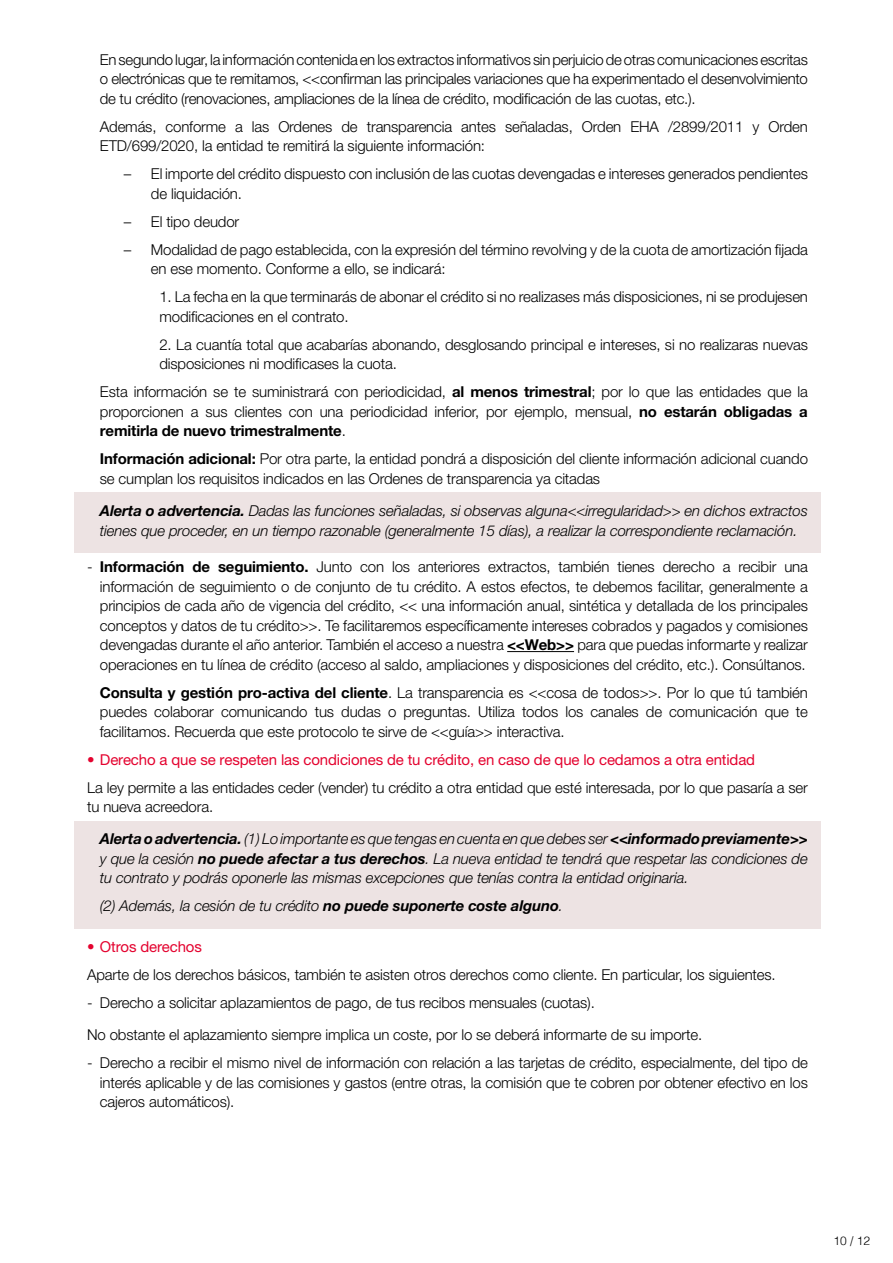
<style>
.page{position:relative;width:893px;height:1263px;background:#fff}
.page>*{position:absolute;margin:0;border:0;box-sizing:border-box;transform-origin:0 0}
.t1{font:300 15px/19.5px "Helvetica Neue LT Pro";letter-spacing:-.01em;color:#000}
.t2{font:italic 300 15px/19.5px "Helvetica Neue LT Pro";letter-spacing:-.01em;color:#000}
.t3{font:15px "Helvetica Neue LT Pro";letter-spacing:-.01em;color:#e4032f}
.t4{font:300 12px "Helvetica";color:#000}
.s1{font-weight:700}
</style>
<div class="page">
<div style="left:74px;top:493px;width:747px;height:60px;background:#ede3e3"></div>
<hr style="left:507px;top:651px;width:67px;height:1px;background:#000">
<div style="left:74px;top:821px;width:747px;height:79px;background:#ede3e3"></div>
<div style="left:74px;top:888px;width:747px;height:40px;background:#ede3e3"></div>
<p class="t1" style="left:100px;top:49px;width:709px;text-align:justify">En segundo lugar, la información contenida en los extractos informativos sin perjuicio de otras comunicaciones escritas o electrónicas que te remitamos, &lt;&lt;confirman las principales variaciones que ha experimentado el desenvolvimiento de tu crédito (renovaciones, ampliaciones de la línea de crédito, modificación de las cuotas, etc.).</p>
<p class="t1" style="left:100px;top:116px;width:709px">Además, conforme a las Ordenes de transparencia antes señaladas, Orden EHA /2899/2011 y Orden<br>ETD/699/2020, la entidad te remitirá la siguiente información:</p>
<p class="t1" style="left:151px;top:164px;width:659px;text-indent:-27px">– El importe del crédito dispuesto con inclusión de las cuotas devengadas e intereses generados pendientes de liquidación.</p>
<p class="t1" style="left:124px;top:211px;width:117px">– El tipo deudor</p>
<p class="t1" style="left:151px;top:239px;width:658px;text-indent:-27px">– Modalidad de pago establecida, con la expresión del término revolving y de la cuota de amortización fijada en ese momento. Conforme a ello, se indicará:</p>
<p class="t1" style="left:159px;top:287px;width:650px">1. La fecha en la que terminarás de abonar el crédito si no realizases más disposiciones, ni se produjesen modificaciones en el contrato.</p>
<p class="t1" style="left:159px;top:334px;width:650px">2. La cuantía total que acabarías abonando, desglosando principal e intereses, si no realizaras nuevas disposiciones ni modificases la cuota.</p>
<p class="t1" style="left:100px;top:382px;width:709px;text-align:justify">Esta información se te suministrará con periodicidad, <span class="s1">al menos trimestral</span>; por lo que las entidades que la proporcionen a sus clientes con una periodicidad inferior, por ejemplo, mensual, <span class="s1">no estarán obligadas a remitirla de nuevo trimestralmente</span>.</p>
<p class="t1" style="left:100px;top:449px;width:710px"><span class="s1">Información adicional:</span> Por otra parte, la entidad pondrá a disposición del cliente información adicional cuando se cumplan los requisitos indicados en las Ordenes de transparencia ya citadas</p>
<p class="t2" style="left:100px;top:501px;width:709px"><span class="s1">Alerta o advertencia.</span> Dadas las funciones señaladas, si observas alguna&lt;&lt;irregularidad&gt;&gt; en dichos extractos tienes que proceder, en un tiempo razonable (generalmente 15 días), a realizar la correspondiente reclamación.</p>
<p class="t1" style="left:100px;top:557px;width:709px;text-align:justify;text-indent:-13px">- <span class="s1">Información de seguimiento.</span> Junto con los anteriores extractos, también tienes derecho a recibir una información de seguimiento o de conjunto de tu crédito. A estos efectos, te debemos facilitar, generalmente a principios de cada año de vigencia del crédito, &lt;&lt; una información anual, sintética y detallada de los principales conceptos y datos de tu crédito&gt;&gt;. Te facilitaremos específicamente intereses cobrados y pagados y comisiones devengadas durante el año anterior. También el acceso a nuestra <span class="s1">&lt;&lt;Web&gt;&gt;</span> para que puedas informarte y realizar operaciones en tu línea de crédito (acceso al saldo, ampliaciones y disposiciones del crédito, etc.). Consúltanos.</p>
<p class="t1" style="left:100px;top:682px;width:710px;text-align:justify"><span class="s1">Consulta y gestión pro-activa del cliente</span>. La transparencia es &lt;&lt;cosa de todos&gt;&gt;. Por lo que tú también puedes colaborar comunicando tus dudas o preguntas. Utiliza todos los canales de comunicación que te facilitamos. Recuerda que este protocolo te sirve de &lt;&lt;guía&gt;&gt; interactiva.</p>
<p class="t3" style="left:87px;top:750px;width:669px">• Derecho a que se respeten las condiciones de tu crédito, en caso de que lo cedamos a otra entidad</p>
<p class="t1" style="left:87px;top:777px;width:722px">La ley permite a las entidades ceder (vender) tu crédito a otra entidad que esté interesada, por lo que pasaría a ser tu nueva acreedora.</p>
<p class="t2" style="left:100px;top:829px;width:709px;text-align:justify"><span class="s1">Alerta o advertencia.</span> (1) Lo importante es que tengas en cuenta en que debes ser <span class="s1">&lt;&lt;informado previamente&gt;&gt; </span>y que la cesión <span class="s1">no puede afectar a tus derechos</span>. La nueva entidad te tendrá que respetar las condiciones de tu contrato y podrás oponerle las mismas excepciones que tenías contra la entidad originaria.</p>
<p class="t2" style="left:100px;top:896px;width:465px">(2) Además, la cesión de tu crédito <span class="s1">no puede suponerte coste alguno</span>.</p>
<p class="t3" style="left:87px;top:938px;width:116px">• Otros derechos</p>
<p class="t1" style="left:87px;top:965px;width:690px">Aparte de los derechos básicos, también te asisten otros derechos como cliente. En particular, los siguientes.</p>
<p class="t1" style="left:87px;top:986px;width:617px;line-height:32.2px">- Derecho a solicitar aplazamientos de pago, de tus recibos mensuales (cuotas).<br>No obstante el aplazamiento siempre implica un coste, por lo se deberá informarte de su importe.</p>
<p class="t1" style="left:100px;top:1053px;width:709px;text-align:justify;text-indent:-13px">- Derecho a recibir el mismo nivel de información con relación a las tarjetas de crédito, especialmente, del tipo de interés aplicable y de las comisiones y gastos (entre otras, la comisión que te cobren por obtener efectivo en los cajeros automáticos).</p>
<p class="t4" style="left:833px;top:1230px;width:38px">10 / 12</p>
</div>
